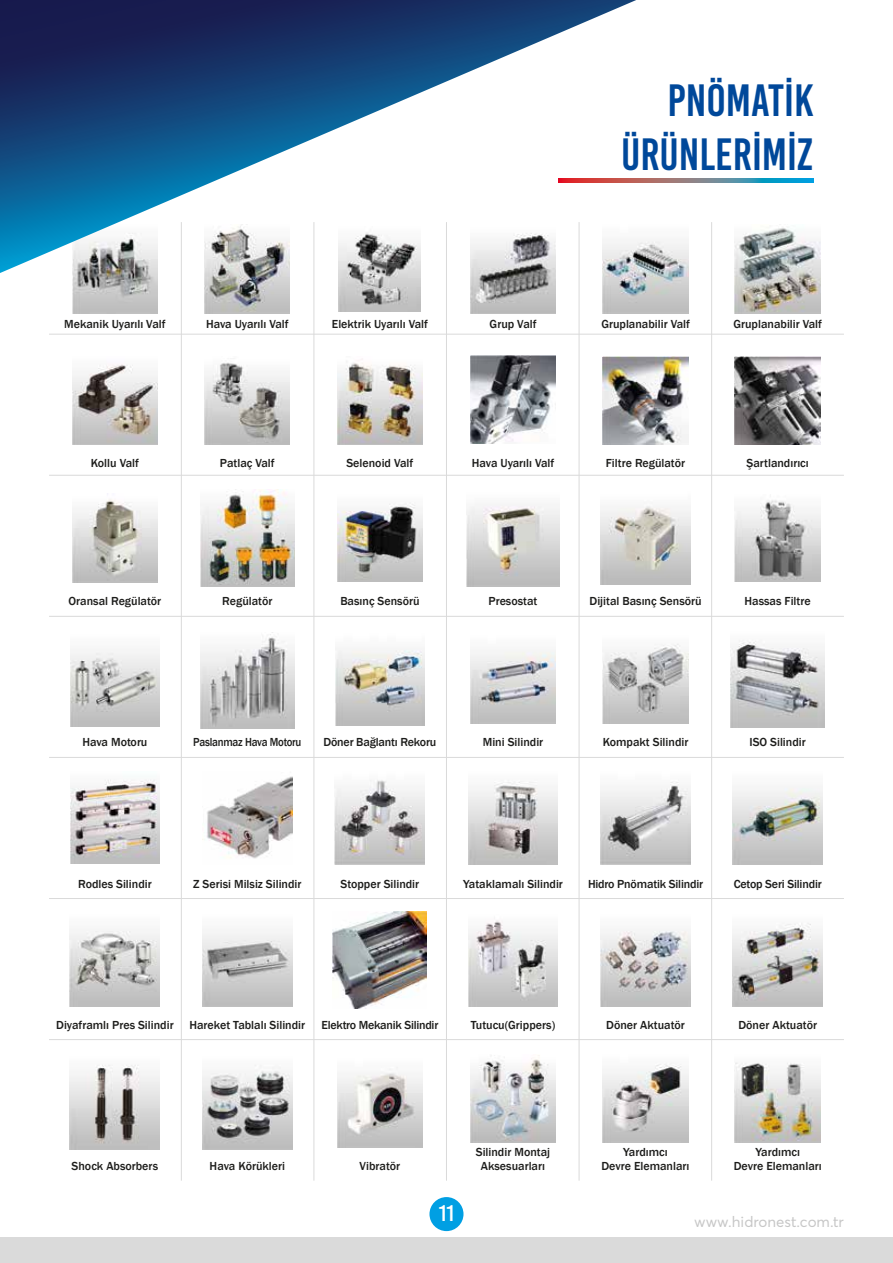
<style>
.page{position:relative;width:893px;height:1263px;background:#fff}
.page>*{position:absolute;margin:0;border:0;box-sizing:border-box;transform-origin:0 0}
.t1{font:45px/54px "Bebas Kai";color:#00489a;text-align:right}
.t2{font:22.5px "Bebas Kai";color:#fff}
.t3{font:15px "Averta";color:#c7c7c7}
.t4{font:500 12px/14.4px "Franklin Gothic";color:#1d1d1b;text-align:center}
.t5{font:500 12px "Franklin Gothic";letter-spacing:-.02em;color:#1d1d1b}
.t6{font:500 12px "Franklin Gothic";letter-spacing:-.02em;color:#1d1d1b;scale:.9 1}
</style>
<div class="page">
<svg style="left:636px;top:178px;width:177px;height:4px"></svg>
<img style="left:72px;top:273px;width:86px;height:40px">
<img style="left:468px;top:920px;width:90px;height:86px">
<img style="left:735px;top:227px;width:85px;height:86px">
<svg style="left:0;top:0;width:636px;height:273px"></svg>
<div style="left:0;top:1237px;width:893px;height:26px;background:#dadada"></div>
<div style="left:429px;top:1197px;width:34px;height:34px;background:#009fe3;border-radius:50%"></div>
<hr style="left:181px;top:222px;width:1px;height:959px;background:#dadada">
<hr style="left:314px;top:222px;width:1px;height:959px;background:#dadada">
<hr style="left:446px;top:222px;width:1px;height:959px;background:#dadada">
<hr style="left:579px;top:222px;width:1px;height:959px;background:#dadada">
<hr style="left:711px;top:222px;width:1px;height:959px;background:#dadada">
<hr style="left:49px;top:334px;width:795px;height:1px;background:#dadada">
<hr style="left:49px;top:475px;width:795px;height:1px;background:#dadada">
<hr style="left:49px;top:616px;width:795px;height:1px;background:#dadada">
<hr style="left:49px;top:757px;width:795px;height:1px;background:#dadada">
<hr style="left:49px;top:898px;width:795px;height:1px;background:#dadada">
<hr style="left:49px;top:1039px;width:795px;height:1px;background:#dadada">
<img style="left:339px;top:227px;width:82px;height:84px">
<img style="left:205px;top:225px;width:85px;height:88px">
<img style="left:603px;top:225px;width:85px;height:88px">
<img style="left:72px;top:364px;width:86px;height:80px">
<img style="left:603px;top:1064px;width:85px;height:78px">
<img style="left:735px;top:1062px;width:85px;height:80px">
<img style="left:337px;top:502px;width:86px;height:80px">
<img style="left:335px;top:649px;width:90px;height:76px">
<img style="left:735px;top:500px;width:85px;height:82px">
<img style="left:70px;top:652px;width:90px;height:75px">
<img style="left:205px;top:362px;width:85px;height:82px">
<img style="left:72px;top:499px;width:86px;height:83px">
<img style="left:337px;top:359px;width:86px;height:85px">
<img style="left:470px;top:1055px;width:86px;height:87px">
<img style="left:601px;top:782px;width:89px;height:82px">
<img style="left:470px;top:651px;width:86px;height:73px">
<img style="left:335px;top:780px;width:90px;height:84px">
<img style="left:70px;top:779px;width:90px;height:85px">
<img style="left:601px;top:930px;width:89px;height:76px">
<img style="left:603px;top:643px;width:85px;height:80px">
<img style="left:735px;top:356px;width:85px;height:88px">
<img style="left:603px;top:356px;width:85px;height:88px">
<img style="left:470px;top:225px;width:86px;height:88px">
<img style="left:470px;top:355px;width:86px;height:88px">
<img style="left:337px;top:1067px;width:85px;height:80px">
<img style="left:200px;top:490px;width:94px;height:96px">
<img style="left:466px;top:505px;width:94px;height:81px">
<img style="left:601px;top:506px;width:89px;height:78px">
<img style="left:200px;top:632px;width:94px;height:97px">
<img style="left:731px;top:640px;width:94px;height:88px">
<img style="left:202px;top:776px;width:90px;height:83px">
<img style="left:468px;top:781px;width:90px;height:83px">
<img style="left:733px;top:787px;width:89px;height:77px">
<img style="left:70px;top:931px;width:90px;height:75px">
<img style="left:202px;top:933px;width:90px;height:73px">
<img style="left:333px;top:912px;width:94px;height:97px">
<img style="left:733px;top:923px;width:89px;height:83px">
<img style="left:70px;top:1065px;width:90px;height:84px">
<img style="left:202px;top:1065px;width:90px;height:84px">
<h1 class="t1" style="left:621px;top:74px;width:194px">PNÖMATİK<br>ÜRÜNLERİMİZ</h1>
<p class="t4" style="left:490px;top:317px;width:48px">Grup Valf</p>
<p class="t4" style="left:601px;top:317px;width:90px">Gruplanabilir Valf</p>
<p class="t4" style="left:64px;top:317px;width:103px">Mekanik Uyarılı Valf</p>
<p class="t4" style="left:206px;top:317px;width:84px">Hava Uyarılı Valf</p>
<p class="t4" style="left:332px;top:317px;width:98px">Elektrik Uyarılı Valf</p>
<p class="t4" style="left:733px;top:317px;width:90px">Gruplanabilir Valf</p>
<p class="t4" style="left:91px;top:456px;width:50px">Kollu Valf</p>
<p class="t4" style="left:220px;top:456px;width:56px">Patlaç Valf</p>
<p class="t4" style="left:346px;top:456px;width:68px">Selenoid Valf</p>
<p class="t4" style="left:472px;top:456px;width:84px">Hava Uyarılı Valf</p>
<p class="t4" style="left:606px;top:456px;width:81px">Filtre Regülatör</p>
<p class="t4" style="left:747px;top:456px;width:64px">Şartlandırıcı</p>
<p class="t4" style="left:69px;top:594px;width:94px">Oransal Regülatör</p>
<p class="t4" style="left:222px;top:594px;width:52px">Regülatör</p>
<p class="t4" style="left:340px;top:594px;width:81px">Basınç Sensörü</p>
<p class="t4" style="left:488px;top:594px;width:50px">Presostat</p>
<p class="t4" style="left:589px;top:594px;width:114px">Dijital Basınç Sensörü</p>
<p class="t4" style="left:744px;top:594px;width:68px">Hassas Filtre</p>
<p class="t4" style="left:323px;top:735px;width:114px">Döner Bağlantı Rekoru</p>
<p class="t4" style="left:82px;top:735px;width:67px">Hava Motoru</p>
<p class="t6" style="left:193px;top:734px;width:122px">Paslanmaz Hava Motoru</p>
<p class="t4" style="left:483px;top:735px;width:62px">Mini Silindir</p>
<p class="t4" style="left:603px;top:735px;width:87px">Kompakt Silindir</p>
<p class="t4" style="left:749px;top:735px;width:58px">ISO Silindir</p>
<p class="t4" style="left:78px;top:877px;width:75px">Rodles Silindir</p>
<p class="t4" style="left:193px;top:877px;width:110px">Z Serisi Milsiz Silindir</p>
<p class="t4" style="left:341px;top:877px;width:80px">Stopper Silindir</p>
<p class="t4" style="left:463px;top:877px;width:101px">Yataklamalı Silindir</p>
<p class="t4" style="left:588px;top:877px;width:117px">Hidro Pnömatik Silindir</p>
<p class="t4" style="left:734px;top:877px;width:90px">Cetop Seri Silindir</p>
<p class="t4" style="left:56px;top:1018px;width:119px">Diyaframlı Pres Silindir</p>
<p class="t4" style="left:189px;top:1018px;width:117px">Hareket Tablalı Silindir</p>
<p class="t5" style="left:322px;top:1017px;width:118px">Elektro Mekanik Silindir</p>
<p class="t4" style="left:471px;top:1018px;width:86px">Tutucu(Grippers)</p>
<p class="t4" style="left:606px;top:1018px;width:80px">Döner Aktuatör</p>
<p class="t4" style="left:738px;top:1018px;width:80px">Döner Aktuatör</p>
<p class="t4" style="left:72px;top:1159px;width:88px">Shock Absorbers</p>
<p class="t4" style="left:210px;top:1159px;width:77px">Hava Körükleri</p>
<p class="t4" style="left:360px;top:1159px;width:42px">Vibratör</p>
<h2 class="t2" style="left:439px;top:1201px;width:17px">11</h2>
<p class="t4" style="left:476px;top:1145px;width:76px">Silindir Montaj<br>Aksesuarları</p>
<p class="t4" style="left:734px;top:1145px;width:90px">Yardımcı<br>Devre Elemanları</p>
<p class="t4" style="left:601px;top:1145px;width:90px">Yardımcı<br>Devre Elemanları</p>
<p class="t3" style="left:694px;top:1212px;width:151px">www.hidronest.com.tr</p>
</div>
